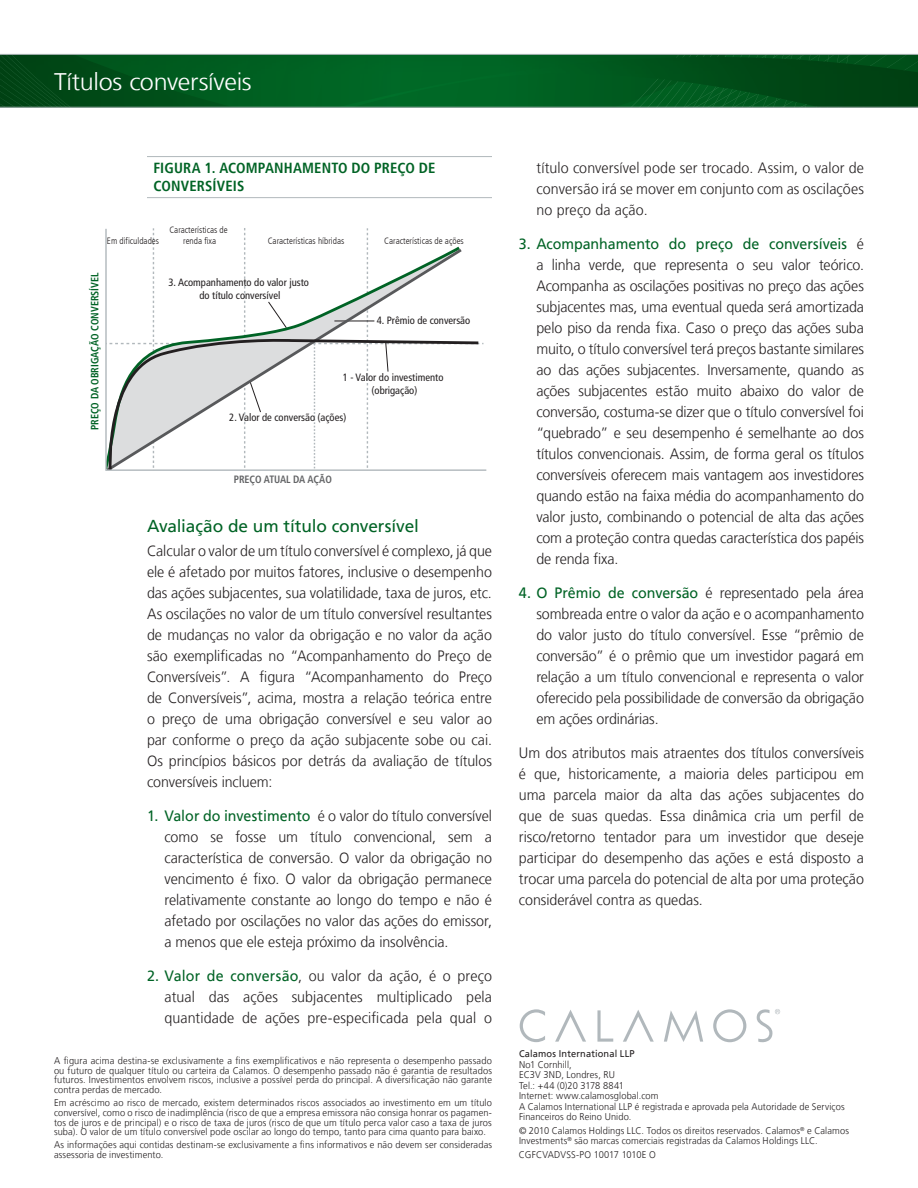
<style>
.page{position:relative;width:918px;height:1188px;background:#fff}
.page>*{position:absolute;margin:0;border:0;box-sizing:border-box;transform-origin:0 0}
.t1{font:300 24px "Frutiger LT";letter-spacing:-.01em;color:#fff;scale:1.05 1}
.t2{font:17.25px "Frutiger LT";letter-spacing:-.01em;color:#006325}
.t3{font:300 15px/21px "Frutiger LT";color:#231f20;text-align:justify;scale:.95 1}
.t4{font:700 condensed 14.7px/18px "Frutiger LT";letter-spacing:.01em;color:#006325}
.t5{font:condensed 10.65px/12.8px "Frutiger LT";color:#231f20;text-align:center}
.t6{font:700 condensed 10.65px "Frutiger LT";color:#006325;scale:.95 1}
.t7{font:700 condensed 10.65px "Frutiger LT";color:#636466;scale:.95 1}
.t8{font:300 9.75px/9.8px "Frutiger LT";letter-spacing:.015em;color:#231f20;scale:.95 1}
.t9{font:9.75px "Frutiger LT";letter-spacing:.02em;color:#231f20;scale:.95 1}
.t10{font:300 condensed 9.15px/10.9px "Frutiger LT";color:#231f20;text-align:center}
.s1{font-weight:400;color:#006325}
</style>
<div class="page">
<svg style="left:0;top:55px;width:918px;height:52px;background:#01571e"></svg>
<hr style="left:0;top:54px;width:918px;height:1px;background:#b1b8bc">
<hr style="left:0;top:107px;width:918px;height:1px;background:#b1b8bc">
<hr style="left:147px;top:156px;width:345px;height:1px;background:#b1b8bc">
<hr style="left:147px;top:197px;width:345px;height:1px;background:#b1b8bc">
<svg style="left:597px;top:1010px;width:16px;height:32px"></svg>
<svg style="left:664px;top:1010px;width:39px;height:32px"></svg>
<svg style="left:713px;top:1009px;width:33px;height:33px"></svg>
<svg style="left:555px;top:1010px;width:31px;height:32px"></svg>
<svg style="left:623px;top:1010px;width:31px;height:32px"></svg>
<svg style="left:520px;top:1009px;width:25px;height:33px"></svg>
<svg style="left:757px;top:1009px;width:23px;height:33px"></svg>
<svg style="left:105px;top:228px;width:381px;height:243px"></svg>
<h1 class="t1" style="left:54px;top:68px;width:190px">Títulos conversíveis</h1>
<p class="t4" style="left:153px;top:159px;width:283px">FIGURA 1. ACOMPANHAMENTO DO PREÇO DE<br>CONVERSÍVEIS</p>
<p class="t10" style="left:107px;top:235px;width:54px">Em dificuldades</p>
<p class="t10" style="left:169px;top:224px;width:60px">Características de renda fixa</p>
<p class="t10" style="left:268px;top:235px;width:78px">Características híbridas</p>
<p class="t10" style="left:384px;top:235px;width:81px">Características de ações</p>
<p class="t5" style="left:168px;top:276px;width:142px">3. Acompanhamento do valor justo do título conversível</p>
<p class="t5" style="left:377px;top:314px;width:95px">4. Prêmio de conversão</p>
<p class="t6" style="left:88px;top:430px;width:167px;rotate:-90deg">PREÇO DA OBRIGAÇÃO CONVERSÍVEL</p>
<p class="t5" style="left:343px;top:371px;width:102px">1 - Valor do investimento (obrigação)</p>
<p class="t5" style="left:229px;top:411px;width:118px">2. Valor de conversão (ações)</p>
<p class="t7" style="left:234px;top:473px;width:105px">PREÇO ATUAL DA AÇÃO</p>
<p class="t2" style="left:147px;top:516px;width:273px">Avaliação de um título conversível</p>
<p class="t3" style="left:147px;top:541px;width:365px">Calcular o valor de um título conversível é complexo, já que ele é afetado por muitos fatores, inclusive o desempenho das ações subjacentes, sua volatilidade, taxa de juros, etc.<br>As oscilações no valor de um título conversível resultantes de mudanças no valor da obrigação e no valor da ação são exemplificadas no “Acompanhamento do Preço de Conversíveis”. A figura “Acompanhamento do Preço de Conversíveis”, acima, mostra a relação teórica entre o preço de uma obrigação conversível e seu valor ao par conforme o preço da ação subjacente sobe ou cai.<br>Os princípios básicos por detrás da avaliação de títulos conversíveis incluem:</p>
<p class="t3" style="left:164px;top:806px;width:346px;text-indent:-17px"><span class="s1">1. Valor do investimento</span> é o valor do título conversível como se fosse um título convencional, sem a característica de conversão. O valor da obrigação no vencimento é fixo. O valor da obrigação permanece relativamente constante ao longo do tempo e não é afetado por oscilações no valor das ações do emissor, a menos que ele esteja próximo da insolvência.</p>
<p class="t3" style="left:165px;top:966px;width:346px;text-indent:-18px"><span class="s1">2. Valor de conversão</span>, ou valor da ação, é o preço atual das ações subjacentes multiplicado pela quantidade de ações pre-especificada pela qual o</p>
<p class="t8" style="left:54px;top:1056px;width:463px;text-align:justify">A figura acima destina-se exclusivamente a fins exemplificativos e não representa o desempenho passado ou futuro de qualquer título ou carteira da Calamos. O desempenho passado não é garantia de resultados futuros. Investimentos envolvem riscos, inclusive a possível perda do principal. A diversificação não garante contra perdas de mercado.</p>
<p class="t8" style="left:54px;top:1098px;width:463px;text-align:justify">Em acréscimo ao risco de mercado, existem determinados riscos associados ao investimento em um título conversível, como o risco de inadimplência (risco de que a empresa emissora não consiga honrar os pagamen&shy;tos de juros e de principal) e o risco de taxa de juros (risco de que um título perca valor caso a taxa de juros suba). O valor de um título conversível pode oscilar ao longo do tempo, tanto para cima quanto para baixo.</p>
<p class="t8" style="left:54px;top:1140px;width:463px">As informações aqui contidas destinam-se exclusivamente a fins informativos e não devem ser consideradas assessoria de investimento.</p>
<p class="t3" style="left:537px;top:158px;width:346px">título conversível pode ser trocado. Assim, o valor de conversão irá se mover em conjunto com as oscilações no preço da ação.</p>
<p class="t3" style="left:536px;top:234px;width:346px;text-indent:-17px"><span class="s1">3. Acompanhamento do preço de conversíveis</span> é a linha verde, que representa o seu valor teórico.<br>Acompanha as oscilações positivas no preço das ações subjacentes mas, uma eventual queda será amortizada pelo piso da renda fixa. Caso o preço das ações suba muito, o título conversível terá preços bastante similares ao das ações subjacentes. Inversamente, quando as ações subjacentes estão muito abaixo do valor de conversão, costuma-se dizer que o título conversível foi “quebrado” e seu desempenho é semelhante ao dos títulos convencionais. Assim, de forma geral os títulos conversíveis oferecem mais vantagem aos investidores quando estão na faixa média do acompanhamento do valor justo, combinando o potencial de alta das ações com a proteção contra quedas característica dos papéis de renda fixa.</p>
<p class="t3" style="left:536px;top:583px;width:346px;text-indent:-17px"><span class="s1">4. O Prêmio de conversão</span> é representado pela área sombreada entre o valor da ação e o acompanhamento do valor justo do título conversível. Esse “prêmio de conversão” é o prêmio que um investidor pagará em relação a um título convencional e representa o valor oferecido pela possibilidade de conversão da obrigação em ações ordinárias.</p>
<p class="t3" style="left:519px;top:743px;width:365px">Um dos atributos mais atraentes dos títulos conversíveis é que, historicamente, a maioria deles participou em uma parcela maior da alta das ações subjacentes do que de suas quedas. Essa dinâmica cria um perfil de risco/retorno tentador para um investidor que deseje participar do desempenho das ações e está disposto a trocar uma parcela do potencial de alta por uma proteção considerável contra as quedas.</p>
<p class="t9" style="left:519px;top:1048px;width:123px">Calamos International LLP</p>
<p class="t8" style="left:519px;top:1059px;width:344px;line-height:10.5px">No1 Cornhill,<br>EC3V 3ND, Londres, RU<br>Tel.: +44 (0)20 3178 8841<br>Internet: www.calamosglobal.com<br>A Calamos International LLP é registrada e aprovada pela Autoridade de Serviços Financeiros do Reino Unido.</p>
<p class="t8" style="left:519px;top:1125px;width:349px;line-height:10.5px">© 2010 Calamos Holdings LLC. Todos os direitos reservados. Calamos<sup>®</sup> e Calamos<br>Investments<sup>®</sup> são marcas comerciais registradas da Calamos Holdings LLC.</p>
<p class="t8" style="left:519px;top:1150px;width:146px">CGFCVADVSS-PO 10017 1010E O</p>
</div>
